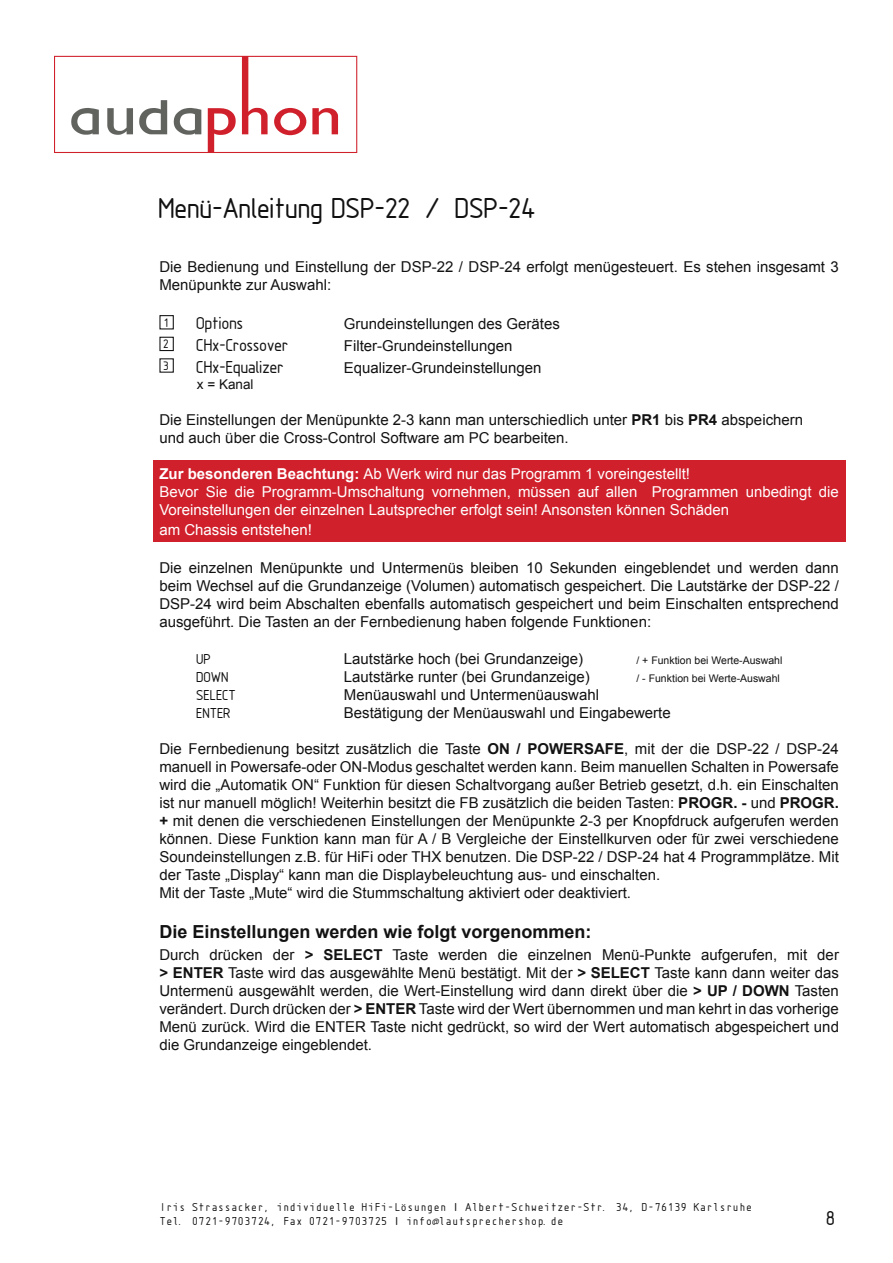
<style>
.page{position:relative;width:893px;height:1263px;background:#fff}
.page>*{position:absolute;margin:0;border:0;box-sizing:border-box;transform-origin:0 0}
.t1{font:30px "Isonorm";color:#121212}
.t2{font:21px "Isonorm Monospaced";color:#121212}
.t3{font:700 18px "Arial";color:#121212}
.t4{font:18px "Isonorm";color:#121212}
.t5{font:15px/18px "Arial";color:#121212}
.t6{font:15px/18px "Arial";color:#fff}
.t7{font:15px "Isonorm";color:#121212}
.t8{font:700 15px "Arial";color:#121212}
.t9{font:13.5px "Arial";color:#121212}
.t10{font:12.9px "Isonorm";color:#121212}
.t11{font:12px/14.4px "Isonorm Monospaced";color:#121212}
.t12{font:10.5px "Arial";color:#121212}
.s1{font-weight:700}
</style>
<div class="page">
<div style="left:153px;top:460px;width:692px;height:82px;background:#d0202b"></div>
<div style="left:159px;top:315px;width:15px;height:14px;border:1px solid #121212"></div>
<div style="left:159px;top:337px;width:15px;height:14px;border:1px solid #121212"></div>
<svg style="left:54px;top:56px;width:303px;height:97px"></svg>
<h1 class="t1" style="left:159px;top:192px;width:379px">Menü-Anleitung DSP-22 / DSP-24</h1>
<p class="t5" style="left:159px;top:258px;width:681px">Die Bedienung und Einstellung der DSP-22 / DSP-24 erfolgt menügesteuert. Es stehen insgesamt 3<br>Menüpunkte zur Auswahl:</p>
<p class="t10" style="left:165px;top:315px;width:5px">1</p>
<p class="t4" style="left:197px;top:314px;width:48px">Options</p>
<p class="t5" style="left:344px;top:315px;width:217px">Grundeinstellungen des Gerätes</p>
<p class="t10" style="left:164px;top:337px;width:7px">2</p>
<p class="t4" style="left:197px;top:336px;width:94px">CHx-Crossover</p>
<p class="t5" style="left:344px;top:337px;width:170px">Filter-Grundeinstellungen</p>
<p class="t10" style="left:164px;top:359px;width:7px">3</p>
<p class="t4" style="left:197px;top:357px;width:89px">CHx-Equalizer</p>
<p class="t5" style="left:344px;top:359px;width:199px">Equalizer-Grundeinstellungen</p>
<p class="t9" style="left:197px;top:375px;width:58px">x = Kanal</p>
<p class="t5" style="left:159px;top:411px;width:645px">Die Einstellungen der Menüpunkte 2-3 kann man unterschiedlich unter <span class="s1">PR1</span> bis <span class="s1">PR4</span> abspeichern und auch über die Cross-Control Software am PC bearbeiten.</p>
<p class="t6" style="left:159px;top:465px;width:681px"><span class="s1">Zur besonderen Beachtung:</span> Ab Werk wird nur das Programm 1 voreingestellt!<br>Bevor Sie die Programm-Umschaltung vornehmen, müssen auf allen Programmen unbedingt die<br>Voreinstellungen der einzelnen Lautsprecher erfolgt sein! Ansonsten können Schäden</p>
<p class="t6" style="left:159px;top:521px;width:154px">am Chassis entstehen!</p>
<p class="t5" style="left:159px;top:558px;width:681px;text-align:justify">Die einzelnen Menüpunkte und Untermenüs bleiben 10 Sekunden eingeblendet und werden dann beim Wechsel auf die Grundanzeige (Volumen) automatisch gespeichert. Die Lautstärke der DSP-22 / DSP-24 wird beim Abschalten ebenfalls automatisch gespeichert und beim Einschalten entsprechend ausgeführt. Die Tasten an der Fernbedienung haben folgende Funktionen:</p>
<p class="t7" style="left:197px;top:651px;width:16px">UP</p>
<p class="t5" style="left:344px;top:650px;width:241px">Lautstärke hoch (bei Grundanzeige)</p>
<p class="t12" style="left:636px;top:654px;width:147px">/ + Funktion bei Werte-Auswahl</p>
<p class="t7" style="left:197px;top:669px;width:33px">DOWN</p>
<p class="t5" style="left:344px;top:668px;width:247px">Lautstärke runter (bei Grundanzeige)</p>
<p class="t12" style="left:636px;top:672px;width:145px">/ - Funktion bei Werte-Auswahl</p>
<p class="t7" style="left:197px;top:687px;width:41px">SELECT</p>
<p class="t5" style="left:344px;top:686px;width:257px">Menüauswahl und Untermenüauswahl</p>
<p class="t7" style="left:197px;top:705px;width:36px">ENTER</p>
<p class="t5" style="left:344px;top:704px;width:328px">Bestätigung der Menüauswahl und Eingabewerte</p>
<p class="t5" style="left:159px;top:740px;width:340px">Die Fernbedienung besitzt zusätzlich die Taste <span class="s1">ON</span></p>
<p class="t8" style="left:517px;top:739px;width:34px">/ POWER</p>
<p class="t5" style="left:159px;top:740px;width:681px;text-indent:425px"><span class="s1">SAFE</span>, mit der die DSP-22 / DSP-24 manuell in Powersafe-oder ON-Modus geschaltet werden kann. Beim manuellen Schalten in Powersafe wird die „Automatik ON“ Funktion für diesen Schaltvorgang außer Betrieb gesetzt, d.h. ein Einschalten ist nur manuell möglich! Weiterhin besitzt die FB zusätzlich die beiden Tasten: <span class="s1">Progr. -</span> und <span class="s1">Progr. +</span> mit denen die verschiedenen Einstellungen der Menüpunkte 2-3 per Knopfdruck aufgerufen werden können. Diese Funktion kann man für A / B Vergleiche der Einstellkurven oder für zwei verschiedene Soundeinstellungen z.B. für HiFi oder THX benutzen. Die DSP-22 / DSP-24 hat 4 Programmplätze. Mit der Taste „Display“ kann man die Displaybeleuchtung aus- und einschalten.<br>Mit der Taste „Mute“ wird die Stummschaltung aktiviert oder deaktiviert.</p>
<p class="t3" style="left:159px;top:920px;width:434px">Die Einstellungen werden wie folgt vorgenommen:</p>
<p class="t5" style="left:159px;top:946px;width:204px">Durch drücken der <span class="s1">&gt; SELECT</span></p>
<p class="t5" style="left:392px;top:946px;width:448px">Taste werden die einzelnen Menü-Punkte aufgerufen, mit der</p>
<p class="t8" style="left:159px;top:963px;width:25px">&gt; ENTER</p>
<p class="t5" style="left:228px;top:964px;width:403px">Taste wird das ausgewählte Menü bestätigt. Mit der <span class="s1">&gt; SELECT</span></p>
<p class="t5" style="left:159px;top:964px;width:681px;text-indent:495px">Taste kann dann weiter das<br>Untermenü ausgewählt werden, die Wert-Einstellung wird dann direkt über die <span class="s1">&gt; UP / DOWN</span></p>
<p class="t5" style="left:795px;top:982px;width:46px">Tasten</p>
<p class="t5" style="left:159px;top:1000px;width:217px">verändert. Durch drücken der <span class="s1">&gt; ENTER</span></p>
<p class="t5" style="left:159px;top:1000px;width:681px;text-align:justify;text-indent:259px">Taste wird der Wert übernommen und man kehrt in das vorherige Menü zurück. Wird die ENTER Taste nicht gedrückt, so wird der Wert automatisch abgespeichert und die Grundanzeige eingeblendet.</p>
<p class="t11" style="left:159px;top:1200px;width:594px">Iris Strassacker, individuelle HiFi-Lösungen | Albert-Schweitzer-Str. 34, D-76139 Karlsruhe<br>Tel. 0721-9703724, Fax 0721-9703725 | info@lautsprechershop.de</p>
<h2 class="t2" style="left:825px;top:1207px;width:13px">8</h2>
</div>
